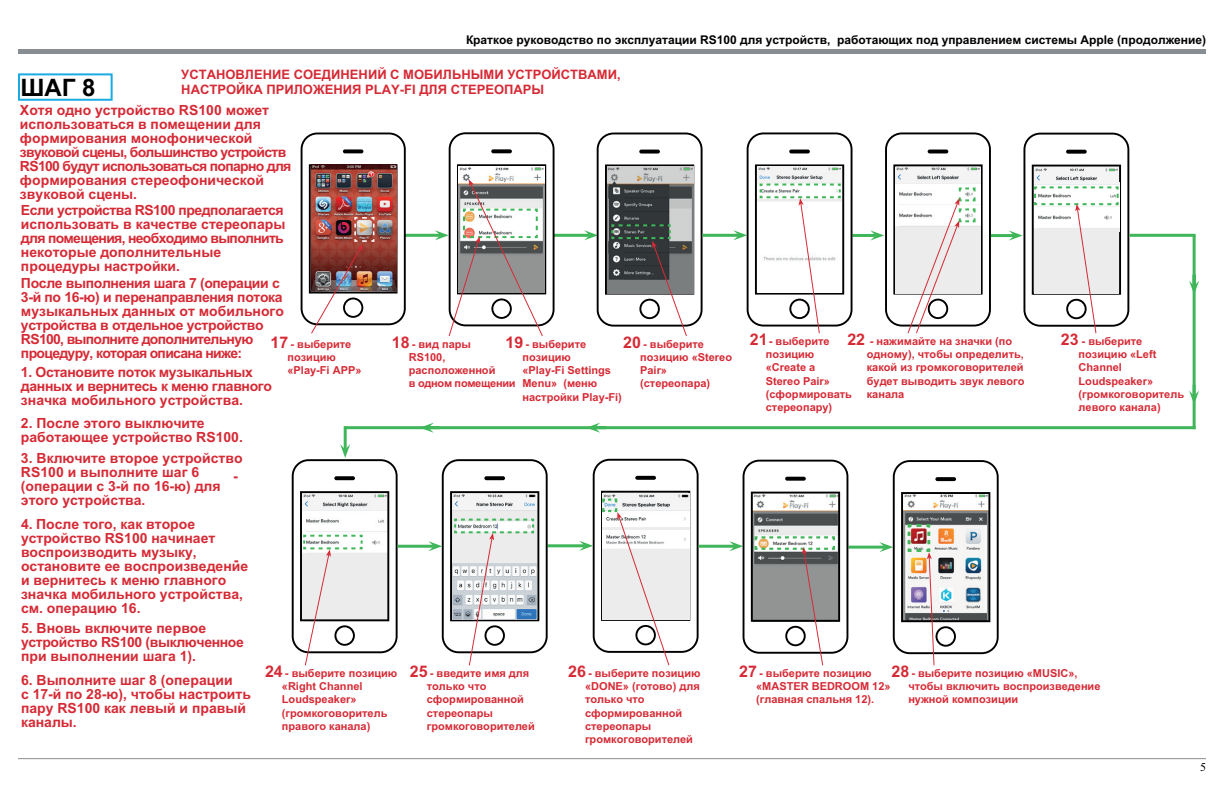
<style>
.page{position:relative;width:1224px;height:792px;background:#fff}
.page>*{position:absolute;margin:0;border:0;box-sizing:border-box;transform-origin:0 0}
.t1{font:700 24px "Arial";color:#000001}
.t2{font:700 14px/14px "Arial";color:#d62a35}
.t3{font:700 14px/14px "Arial";letter-spacing:-.025em;color:#d62a35}
.t4{font:700 13px/15.6px "Arial";color:#d62a35}
.t5{font:700 12px "Arial";color:#000001}
.t6{font:12px "Times New Roman";color:#000001}
.t7{font:700 11px/13.2px "Arial";color:#d62a35}
.s1{font-size:16px}
</style>
<div class="page">
<div style="left:18px;top:49px;width:1188px;height:5px;background:#888d91"></div>
<hr style="left:18px;top:758px;width:1188px;height:1px;background:#888d91">
<div style="left:18px;top:73px;width:95px;height:28px;border:2px solid #18ace3"></div>
<hr style="left:404px;top:234px;width:36px;height:3px;background:#3fb659">
<hr style="left:553px;top:234px;width:37px;height:3px;background:#3fb659">
<hr style="left:852px;top:234px;width:24px;height:3px;background:#3fb659">
<img style="left:301px;top:133px;width:105px;height:201px">
<svg style="left:435px;top:132px;width:120px;height:204px"></svg>
<svg style="left:584px;top:133px;width:119px;height:203px"></svg>
<svg style="left:870px;top:132px;width:121px;height:202px"></svg>
<hr style="left:344px;top:426px;width:3px;height:24px;background:#3fb659">
<hr style="left:345px;top:426px;width:851px;height:3px;background:#3fb659">
<svg style="left:586px;top:423px;width:20px;height:10px"></svg>
<svg style="left:420px;top:423px;width:20px;height:10px"></svg>
<hr style="left:1193px;top:235px;width:3px;height:194px;background:#3fb659">
<svg style="left:1189px;top:275px;width:10px;height:19px"></svg>
<svg style="left:1189px;top:385px;width:10px;height:19px"></svg>
<hr style="left:991px;top:234px;width:23px;height:3px;background:#3fb659">
<svg style="left:1009px;top:133px;width:120px;height:201px"></svg>
<hr style="left:398px;top:545px;width:36px;height:3px;background:#3fb659">
<hr style="left:548px;top:544px;width:37px;height:3px;background:#3fb659">
<svg style="left:579px;top:459px;width:120px;height:207px"></svg>
<svg style="left:428px;top:459px;width:120px;height:207px"></svg>
<svg style="left:292px;top:444px;width:106px;height:222px"></svg>
<hr style="left:849px;top:546px;width:36px;height:3px;background:#3fb659">
<svg style="left:879px;top:460px;width:120px;height:206px"></svg>
<hr style="left:703px;top:234px;width:36px;height:3px;background:#3fb659">
<svg style="left:733px;top:132px;width:120px;height:202px"></svg>
<hr style="left:1129px;top:234px;width:67px;height:3px;background:#3fb659">
<hr style="left:699px;top:545px;width:36px;height:3px;background:#3fb659">
<svg style="left:729px;top:460px;width:119px;height:206px"></svg>
<h1 class="t1" style="left:20px;top:72px;width:77px">ШАГ 8</h1>
<p class="t5" style="left:466px;top:32px;width:742px">Краткое руководство по эксплуатации RS100 для устройств, работающих под управлением системы Apple (продолжение)</p>
<p class="t4" style="left:181px;top:67px;width:441px">УСТАНОВЛЕНИЕ СОЕДИНЕНИЙ С МОБИЛЬНЫМИ УСТРОЙСТВАМИ,<br>НАСТРОЙКА ПРИЛОЖЕНИЯ PLAY-FI ДЛЯ СТЕРЕОПАРЫ</p>
<p class="t2" style="left:20px;top:104px;width:273px">Хотя одно устройство RS100 может использоваться в помещении для формирования монофонической звуковой сцены, большинство устройств<br>RS100 будут использоваться попарно для формирования стереофонической звуковой сцены.</p>
<p class="t2" style="left:21px;top:204px;width:266px">Если устройства RS100 предполагается использовать в качестве стереопары для помещения, необходимо выполнить некоторые дополнительные процедуры настройки.</p>
<p class="t3" style="left:21px;top:276px;width:265px">После выполнения шага 7 (операции с 3-й по 16-ю) и перенаправления потока музыкальных данных от мобильного устройства в отдельное устройство RS100, выполните дополнительную процедуру, которая описана ниже:</p>
<p class="t3" style="left:21px;top:366px;width:252px">1. Остановите поток музыкальных данных и вернитесь к меню главного значка мобильного устройства.</p>
<p class="t2" style="left:21px;top:416px;width:223px">2. После этого выключите работающее устройство RS100.</p>
<p class="t2" style="left:21px;top:452px;width:223px">3. Включите второе устройство<br>RS100 и выполните шаг 6 (операции с 3-й по 16-ю) для этого устройства.</p>
<p class="t7" style="left:287px;top:338px;width:75px;text-indent:-17px"><span class="s1">17</span> - выберите позицию «Play-Fi APP»</p>
<p class="t2" style="left:233px;top:470px;width:6px">-</p>
<p class="t2" style="left:21px;top:517px;width:229px">4. После того, как второе устройство RS100 начинает воспроизводить музыку, остановите ее воспроизведение и вернитесь к меню главного значка мобильного устройства, см. операцию 16.</p>
<p class="t2" style="left:234px;top:554px;width:6px">-</p>
<p class="t7" style="left:522px;top:338px;width:101px;text-indent:-17px"><span class="s1">19</span> - выберите позицию<br>«Play-Fi Settings<br>Menu» (меню настройки Play-Fi)</p>
<p class="t7" style="left:640px;top:338px;width:93px;text-indent:-17px"><span class="s1">20</span> - выберите позицию «Stereo<br>Pair» (стереопара)</p>
<p class="t7" style="left:766px;top:335px;width:88px;text-indent:-16px"><span class="s1">21</span> - выберите позицию «Create a<br>Stereo Pair» (сформировать стереопару)</p>
<p class="t7" style="left:867px;top:335px;width:159px;text-indent:-19px"><span class="s1">22</span> - нажимайте на значки (по одному), чтобы определить, какой из громкоговорителей будет выводить звук левого канала</p>
<p class="t7" style="left:1079px;top:335px;width:107px;text-indent:-18px"><span class="s1">23</span> - выберите позицию «Left<br>Channel<br>Loudspeaker» (громкоговоритель левого канала)</p>
<p class="t7" style="left:409px;top:338px;width:108px;text-indent:-17px"><span class="s1">18</span> - вид пары<br>RS100, расположенной<br>в одном помещении</p>
<p class="t2" style="left:21px;top:621px;width:224px">5. Вновь включите первое устройство RS100 (выключенное при выполнении шага 1).</p>
<p class="t2" style="left:21px;top:673px;width:232px">6. Выполните шаг 8 (операции<br>с 17-й по 28-ю), чтобы настроить пару RS100 как левый и правый каналы.</p>
<p class="t7" style="left:282px;top:667px;width:117px;text-indent:-17px"><span class="s1">24</span> - выберите позицию «Right Channel<br>Loudspeaker» (громкоговоритель правого канала)</p>
<p class="t7" style="left:427px;top:667px;width:110px;text-indent:-17px"><span class="s1">25</span> - введите имя для только что сформированной стереопары громкоговорителей</p>
<p class="t7" style="left:585px;top:667px;width:117px;text-indent:-17px"><span class="s1">26</span> - выберите позицию «DONE» (готово) для только что сформированной стереопары громкоговорителей</p>
<p class="t7" style="left:756px;top:667px;width:136px;text-indent:-17px"><span class="s1">27</span> - выберите позицию «MASTER BEDROOM 12» (главная спальня 12).</p>
<p class="t7" style="left:908px;top:667px;width:194px;text-indent:-17px"><span class="s1">28</span> - выберите позицию «MUSIC», чтобы включить воспроизведение нужной композиции</p>
<p class="t6" style="left:1200px;top:759px;width:7px">5</p>
</div>
